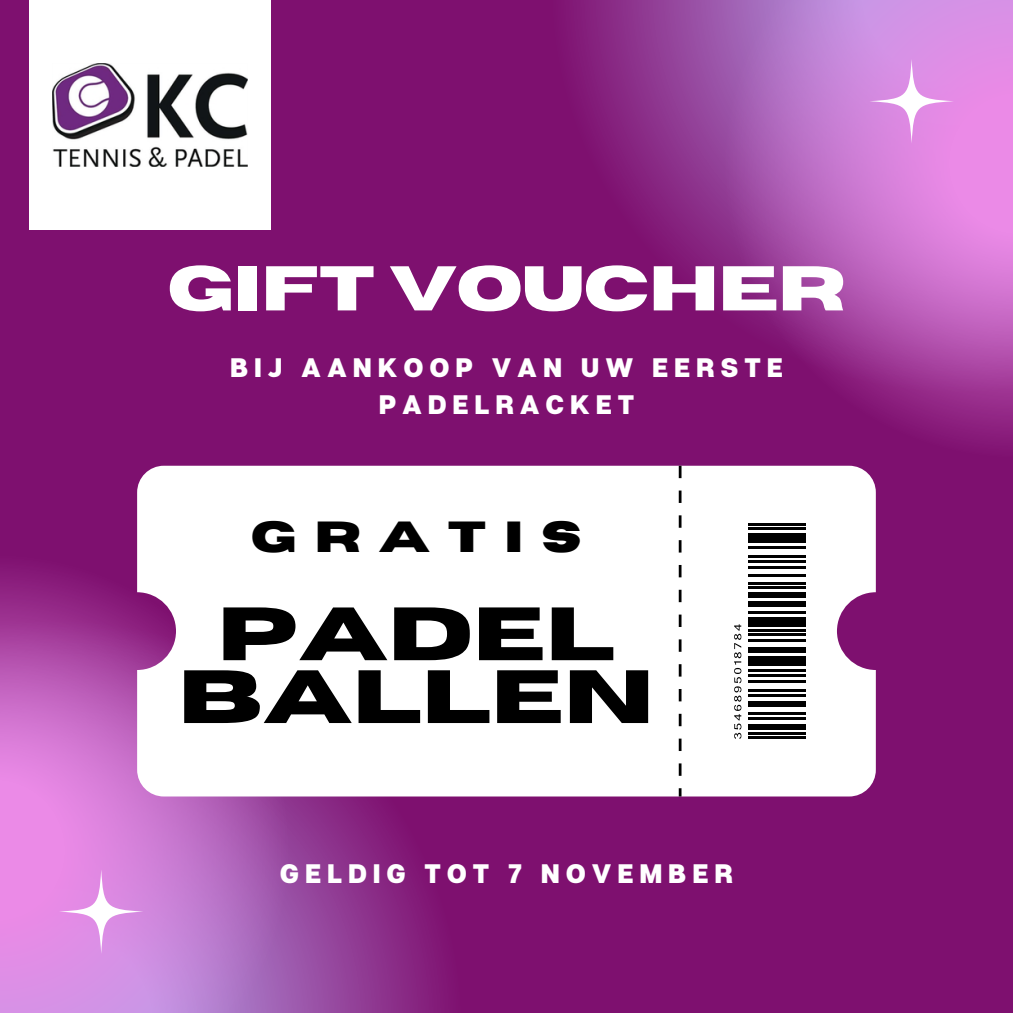
<style>
.page{position:relative;width:1013px;height:1013px;background:#fff}
.page>*{position:absolute;margin:0;border:0;box-sizing:border-box;transform-origin:0 0}
.t1{font:700 75.25px/62.8px "Horizon";letter-spacing:.005em;color:#000;text-align:center}
.t2{font:700 63px "Horizon";letter-spacing:-.01em;color:#fff}
.t3{font:700 43.25px "Horizon";letter-spacing:.405em;color:#000}
.t4{font:800 26.75px/37.4px "Articulat CF";letter-spacing:.22em;color:#fff;text-align:center}
</style>
<div class="page">
<div style="left:0;top:0;width:1012px;height:1012px;background:#7e106f"></div>
<svg style="left:288px;top:796px;width:173px;height:216px"></svg>
<svg style="left:0;top:574px;width:288px;height:438px;background:#c26ec7"></svg>
<svg style="left:573px;top:0;width:151px;height:292px"></svg>
<svg style="left:724px;top:0;width:288px;height:440px"></svg>
<div style="left:137px;top:466px;width:738px;height:330px;background:#fff"></div>
<hr style="left:748px;top:736px;width:57px;height:3px;background:#000">
<hr style="left:748px;top:732px;width:57px;height:2px;background:#000">
<hr style="left:748px;top:633px;width:57px;height:3px;background:#000">
<hr style="left:748px;top:629px;width:57px;height:2px;background:#000">
<hr style="left:748px;top:527px;width:57px;height:3px;background:#000">
<hr style="left:748px;top:523px;width:57px;height:2px;background:#000">
<div style="left:748px;top:724px;width:57px;height:5px;background:#000"></div>
<div style="left:748px;top:701px;width:57px;height:5px;background:#000"></div>
<div style="left:748px;top:602px;width:57px;height:5px;background:#000"></div>
<div style="left:748px;top:592px;width:57px;height:6px;background:#000"></div>
<div style="left:748px;top:647px;width:57px;height:6px;background:#000"></div>
<div style="left:748px;top:656px;width:57px;height:9px;background:#000"></div>
<div style="left:748px;top:617px;width:57px;height:9px;background:#000"></div>
<div style="left:748px;top:533px;width:57px;height:10px;background:#000"></div>
<hr style="left:748px;top:717px;width:57px;height:2px;background:#000">
<hr style="left:748px;top:712px;width:57px;height:3px;background:#000">
<hr style="left:748px;top:694px;width:57px;height:2px;background:#000">
<hr style="left:748px;top:689px;width:57px;height:3px;background:#000">
<hr style="left:748px;top:586px;width:57px;height:3px;background:#000">
<hr style="left:748px;top:582px;width:57px;height:2px;background:#000">
<hr style="left:748px;top:680px;width:57px;height:2px;background:#000">
<hr style="left:748px;top:674px;width:57px;height:3px;background:#000">
<hr style="left:748px;top:669px;width:57px;height:2px;background:#000">
<hr style="left:748px;top:566px;width:57px;height:2px;background:#000">
<hr style="left:748px;top:560px;width:57px;height:3px;background:#000">
<hr style="left:748px;top:555px;width:57px;height:2px;background:#000">
<hr style="left:748px;top:639px;width:57px;height:3px;background:#000">
<hr style="left:748px;top:574px;width:57px;height:2px;background:#000">
<hr style="left:748px;top:546px;width:57px;height:3px;background:#000">
<hr style="left:748px;top:611px;width:57px;height:2px;background:#000">
<svg style="left:734px;top:624px;width:7px;height:115px"></svg>
<svg style="left:678px;top:466px;width:3px;height:12px"></svg>
<svg style="left:678px;top:490px;width:3px;height:13px"></svg>
<svg style="left:678px;top:515px;width:3px;height:12px"></svg>
<svg style="left:678px;top:540px;width:3px;height:12px"></svg>
<svg style="left:678px;top:565px;width:3px;height:12px"></svg>
<svg style="left:678px;top:589px;width:3px;height:13px"></svg>
<svg style="left:678px;top:614px;width:3px;height:13px"></svg>
<svg style="left:678px;top:639px;width:3px;height:12px"></svg>
<svg style="left:678px;top:664px;width:3px;height:12px"></svg>
<svg style="left:678px;top:689px;width:3px;height:12px"></svg>
<svg style="left:678px;top:713px;width:3px;height:13px"></svg>
<svg style="left:678px;top:738px;width:3px;height:13px"></svg>
<svg style="left:678px;top:763px;width:3px;height:12px"></svg>
<svg style="left:678px;top:788px;width:3px;height:8px"></svg>
<svg style="left:869px;top:59px;width:84px;height:84px;background:#e19ce7"></svg>
<svg style="left:59px;top:869px;width:84px;height:84px;background:#e29be7"></svg>
<div style="left:29px;top:0;width:242px;height:229px;background:#fff"></div>
<img style="left:52px;top:63px;width:196px;height:103px">
<p class="t2" style="left:167px;top:258px;width:679px">GIFT VOUCHER</p>
<p class="t4" style="left:230px;top:348px;width:554px">BIJ AANKOOP VAN UW EERSTE<br>PADELRACKET</p>
<p class="t3" style="left:251px;top:516px;width:332px">GRATIS</p>
<p class="t1" style="left:178px;top:605px;width:477px">PADEL<br>BALLEN</p>
<p class="t4" style="left:280px;top:854px;width:454px">GELDIG TOT 7 NOVEMBER</p>
</div>
